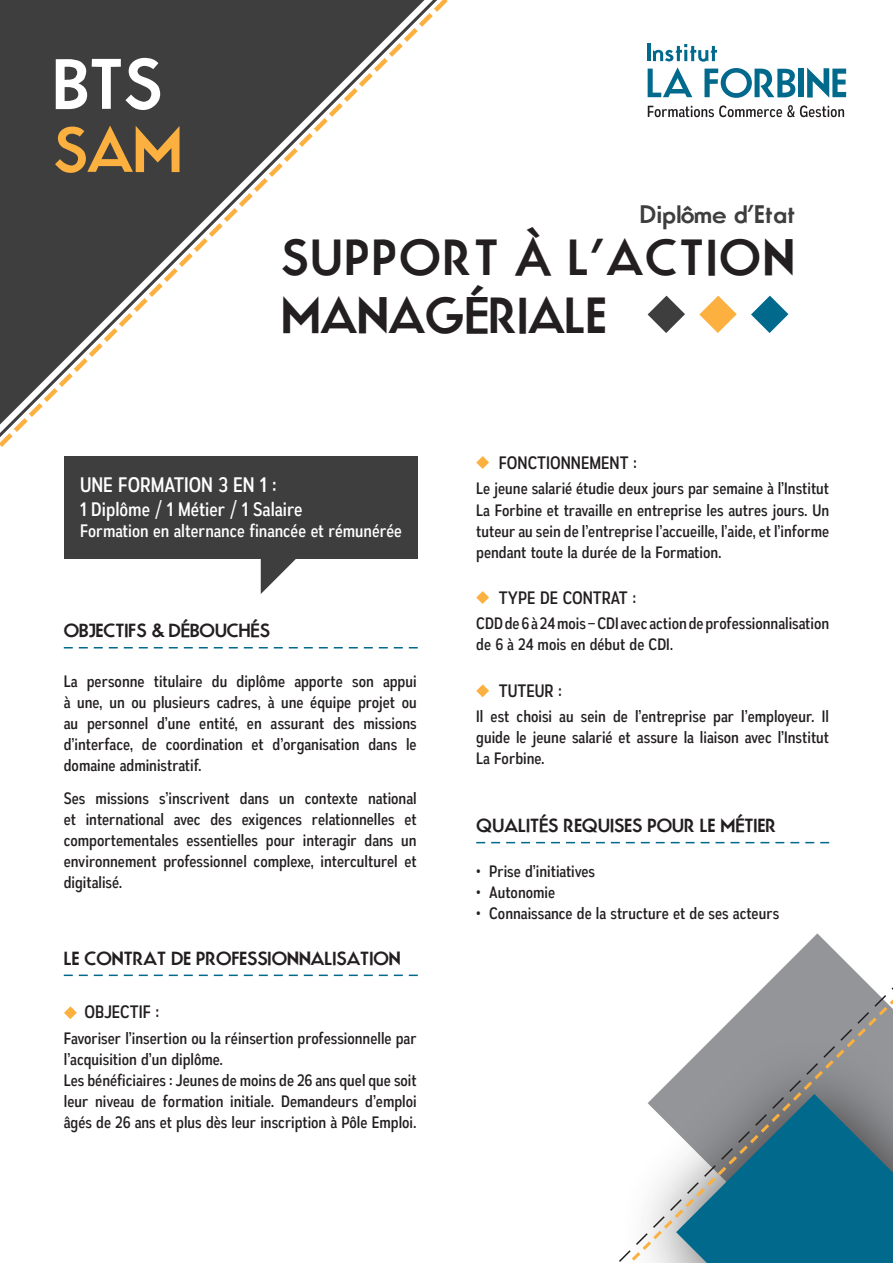
<style>
.page{position:relative;width:893px;height:1263px;background:#fff}
.page>*{position:absolute;margin:0;border:0;box-sizing:border-box;transform-origin:0 0}
.t1{font:700 67.5px "Movement";color:#fff}
.t2{font:700 60px "Movement";color:#fbb03f}
.t3{font:700 48px/57.6px "Movement";letter-spacing:.05em;color:#231f20}
.t4{font:700 24px "Movement";color:#3e3e3f}
.t5{font:21px "Autoradiographic Rg";color:#fff}
.t6{font:19.5px "Autoradiographic Rg";color:#fff}
.t7{font:700 18px "Movement";color:#231f20}
.t8{font:18px "Autoradiographic Rg";color:#231f20}
.t9{font:18px "Autoradiographic Rg";color:#fff}
.t10{font:16.5px/21px "Autoradiographic Rg";color:#231f20;text-align:justify}
</style>
<div class="page">
<div style="left:799px;top:69px;width:5px;height:28px;background:#00698c"></div>
<svg style="left:807px;top:68px;width:39px;height:30px"></svg>
<hr style="left:648px;top:43px;width:3px;height:18px;background:#00698c">
<svg style="left:648px;top:44px;width:147px;height:54px"></svg>
<svg style="left:648px;top:105px;width:196px;height:12px"></svg>
<svg style="left:792px;top:933px;width:51px;height:26px"></svg>
<div style="left:64px;top:456px;width:354px;height:102px;background:#3e3e3f"></div>
<svg style="left:261px;top:558px;width:38px;height:36px"></svg>
<svg style="left:648px;top:296px;width:37px;height:37px"></svg>
<svg style="left:699px;top:296px;width:38px;height:37px"></svg>
<svg style="left:751px;top:296px;width:37px;height:37px"></svg>
<svg style="left:64px;top:647px;width:354px;height:1px"></svg>
<svg style="left:0;top:0;width:448px;height:447px"></svg>
<svg style="left:64px;top:974px;width:354px;height:2px"></svg>
<svg style="left:64px;top:1006px;width:13px;height:13px"></svg>
<svg style="left:476px;top:456px;width:13px;height:13px"></svg>
<svg style="left:476px;top:591px;width:13px;height:13px"></svg>
<svg style="left:476px;top:684px;width:13px;height:13px"></svg>
<svg style="left:619px;top:959px;width:274px;height:304px"></svg>
<svg style="left:476px;top:842px;width:353px;height:1px"></svg>
<p class="t1" style="left:53px;top:41px;width:110px">BTS</p>
<p class="t2" style="left:53px;top:112px;width:130px">SAM</p>
<p class="t4" style="left:640px;top:199px;width:157px">Diplôme d’Etat</p>
<p class="t3" style="left:281px;top:229px;width:515px">SUPPORT À L’ACTION<br>MANAGÉRIALE</p>
<p class="t5" style="left:80px;top:473px;width:198px">UNE FORMATION 3 EN 1 :</p>
<p class="t6" style="left:80px;top:497px;width:224px">1 Diplôme / 1 Métier / 1 Salaire</p>
<p class="t9" style="left:80px;top:520px;width:323px">Formation en alternance financée et rémunérée</p>
<p class="t7" style="left:64px;top:619px;width:208px">OBJECTIFS &amp; DÉBOUCHÉS</p>
<p class="t10" style="left:64px;top:671px;width:354px">La personne titulaire du diplôme apporte son appui à une, un ou plusieurs cadres, à une équipe projet ou au personnel d’une entité, en assurant des missions d’interface, de coordination et d’organisation dans le domaine administratif.</p>
<p class="t10" style="left:64px;top:788px;width:354px">Ses missions s’inscrivent dans un contexte national et international avec des exigences relationnelles et comportementales essentielles pour interagir dans un environnement professionnel complexe, interculturel et digitalisé.</p>
<p class="t7" style="left:64px;top:947px;width:338px">LE CONTRAT DE PROFESSIONNALISATION</p>
<p class="t8" style="left:84px;top:1001px;width:76px">OBJECTIF :</p>
<p class="t10" style="left:64px;top:1028px;width:354px">Favoriser l’insertion ou la réinsertion professionnelle par l’acquisition d’un diplôme.</p>
<p class="t10" style="left:64px;top:1070px;width:354px">Les bénéficiaires : Jeunes de moins de 26 ans quel que soit leur niveau de formation initiale. Demandeurs d’emploi âgés de 26 ans et plus dès leur inscription à Pôle Emploi.</p>
<p class="t8" style="left:499px;top:452px;width:140px">FONCTIONNEMENT :</p>
<p class="t10" style="left:476px;top:478px;width:354px">Le jeune salarié étudie deux jours par semaine à l’Institut La Forbine et travaille en entreprise les autres jours. Un tuteur au sein de l’entreprise l’accueille, l’aide, et l’informe pendant toute la durée de la Formation.</p>
<p class="t8" style="left:499px;top:587px;width:139px">TYPE DE CONTRAT :</p>
<p class="t10" style="left:476px;top:613px;width:354px">CDD de 6 à 24 mois – CDI avec action de professionnalisation de 6 à 24 mois en début de CDI.</p>
<p class="t8" style="left:499px;top:680px;width:65px">TUTEUR :</p>
<p class="t10" style="left:476px;top:706px;width:354px">Il est choisi au sein de l’entreprise par l’employeur. Il guide le jeune salarié et assure la liaison avec l’Institut La Forbine.</p>
<p class="t7" style="left:476px;top:814px;width:301px">QUALITÉS REQUISES POUR LE MÉTIER</p>
<p class="t10" style="left:476px;top:861px;width:120px">• Prise d’initiatives</p>
<p class="t10" style="left:476px;top:882px;width:80px">• Autonomie</p>
<p class="t10" style="left:476px;top:903px;width:304px">• Connaissance de la structure et de ses acteurs</p>
</div>
